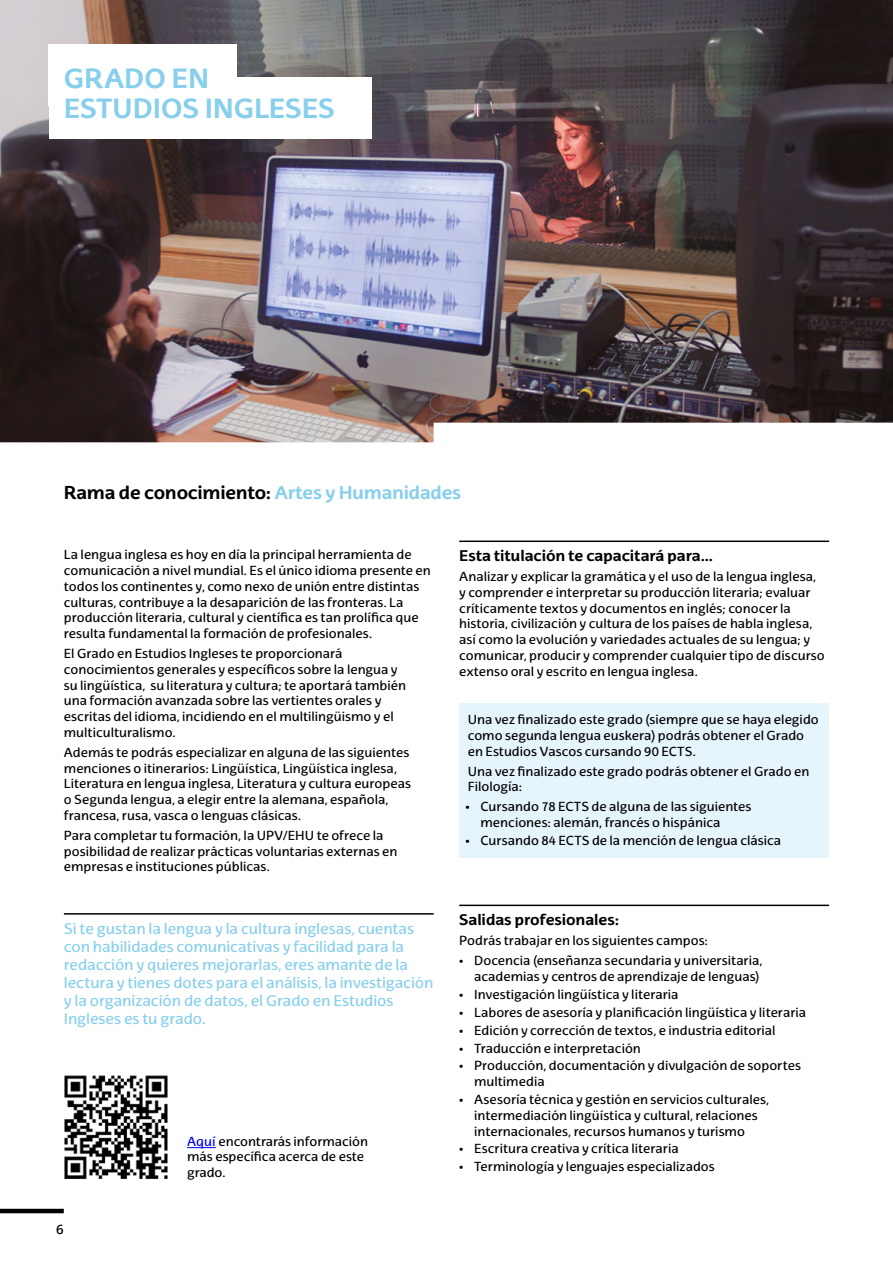
<style>
.page{position:relative;width:893px;height:1263px;background:#fff}
.page>*{position:absolute;margin:0;border:0;box-sizing:border-box;transform-origin:0 0}
.t1{font:700 27px/30px "EHU Sans";letter-spacing:-.005em;color:#88cfec}
.t2{font:700 18px "EHU Sans";letter-spacing:-.02em;color:#000}
.t3{font:15px/18px "EHU Sans";letter-spacing:-.005em;color:#88cfec}
.t4{font:700 15px "EHU Sans";letter-spacing:-.01em;color:#000}
.t5{font:13.5px "EHU Sans";color:#000}
.t6{font:12.75px/15.8px "EHU Sans";color:#000}
.s1{color:#88cfec}
.s2{color:#00f}
</style>
<div class="page">
<img style="left:0;top:0;width:893px;height:442px">
<svg style="left:434px;top:423px;width:459px;height:19px"></svg>
<svg style="left:0;top:442px;width:830px;height:101px"></svg>
<div style="left:49px;top:78px;width:322px;height:61px;background:#fff"></div>
<div style="left:49px;top:44px;width:188px;height:61px;background:#fff"></div>
<hr style="left:0;top:1209px;width:64px;height:4px;background:#000">
<div style="left:459px;top:703px;width:370px;height:155px;background:#e6f4fc"></div>
<hr style="left:64px;top:913px;width:370px;height:2px;background:#000">
<hr style="left:459px;top:540px;width:370px;height:2px;background:#000">
<hr style="left:459px;top:905px;width:370px;height:1px;background:#000">
<svg style="left:187px;top:1147px;width:29px;height:1px"></svg>
<img style="left:64px;top:1075px;width:104px;height:104px">
<h1 class="t1" style="left:64px;top:63px;width:273px">GRADO EN<br>ESTUDIOS INGLESES</h1>
<h2 class="t2" style="left:64px;top:481px;width:399px">Rama de conocimiento: <span class="s1">Artes y Humanidades</span></h2>
<p class="t6" style="left:64px;top:547px;width:368px">La lengua inglesa es hoy en día la principal herramienta de comunicación a nivel mundial. Es el único idioma presente en todos los continentes y, como nexo de unión entre distintas culturas, contribuye a la desaparición de las fronteras. La producción literaria, cultural y científica es tan prolífica que resulta fundamental la formación de profesionales.</p>
<p class="t6" style="left:64px;top:646px;width:344px">El Grado en Estudios Ingleses te proporcionará conocimientos generales y específicos sobre la lengua y su lingüística, su literatura y cultura; te aportará también una formación avanzada sobre las vertientes orales y escritas del idioma, incidiendo en el multilingüismo y el multiculturalismo.</p>
<p class="t6" style="left:64px;top:744px;width:349px">Además te podrás especializar en alguna de las siguientes menciones o itinerarios: Lingüística, Lingüística inglesa, Literatura en lengua inglesa, Literatura y cultura europeas o Segunda lengua, a elegir entre la alemana, española, francesa, rusa, vasca o lenguas clásicas.</p>
<p class="t6" style="left:64px;top:827px;width:335px">Para completar tu formación, la UPV/EHU te ofrece la posibilidad de realizar prácticas voluntarias externas en empresas e instituciones públicas.</p>
<p class="t3" style="left:64px;top:919px;width:371px">Si te gustan la lengua y la cultura inglesas, cuentas con habilidades comunicativas y facilidad para la redacción y quieres mejorarlas, eres amante de la lectura y tienes dotes para el análisis, la investigación y la organización de datos, el Grado en Estudios Ingleses es tu grado.</p>
<p class="t5" style="left:56px;top:1221px;width:9px">6</p>
<p class="t6" style="left:187px;top:1133px;width:182px"><span class="s2">Aquí</span> encontrarás información más específica acerca de este grado.</p>
<p class="t4" style="left:459px;top:546px;width:255px">Esta titulación te capacitará para…</p>
<p class="t6" style="left:459px;top:569px;width:367px">Analizar y explicar la gramática y el uso de la lengua inglesa, y comprender e interpretar su producción literaria; evaluar críticamente textos y documentos en inglés; conocer la historia, civilización y cultura de los países de habla inglesa, así como la evolución y variedades actuales de su lengua; y comunicar, producir y comprender cualquier tipo de discurso extenso oral y escrito en lengua inglesa.</p>
<p class="t6" style="left:468px;top:712px;width:352px">Una vez finalizado este grado (siempre que se haya elegido como segunda lengua euskera) podrás obtener el Grado en Estudios Vascos cursando 90 ECTS.</p>
<p class="t6" style="left:468px;top:763px;width:343px">Una vez finalizado este grado podrás obtener el Grado en<br>Filología:</p>
<p class="t6" style="left:480px;top:799px;width:273px;text-indent:-15px">• Cursando 78 ECTS de alguna de las siguientes menciones: alemán, francés o hispánica</p>
<p class="t6" style="left:466px;top:832px;width:317px">• Cursando 84 ECTS de la mención de lengua clásica</p>
<p class="t4" style="left:459px;top:910px;width:161px">Salidas profesionales:</p>
<p class="t6" style="left:459px;top:933px;width:250px">Podrás trabajar en los siguientes campos:</p>
<p class="t6" style="left:459px;top:953px;width:305px;text-align:right">• Docencia (enseñanza secundaria y universitaria, academias y centros de aprendizaje de lenguas)</p>
<p class="t6" style="left:459px;top:986px;width:221px">• Investigación lingüística y literaria</p>
<p class="t6" style="left:459px;top:1004px;width:348px">• Labores de asesoría y planificación lingüística y literaria</p>
<p class="t6" style="left:459px;top:1022px;width:318px">• Edición y corrección de textos, e industria editorial</p>
<p class="t6" style="left:459px;top:1040px;width:183px">• Traducción e interpretación</p>
<p class="t6" style="left:474px;top:1058px;width:328px;text-indent:-15px">• Producción, documentación y divulgación de soportes multimedia</p>
<p class="t6" style="left:474px;top:1091px;width:297px;text-indent:-15px">• Asesoría técnica y gestión en servicios culturales, intermediación lingüística y cultural, relaciones internacionales, recursos humanos y turismo</p>
<p class="t6" style="left:459px;top:1141px;width:221px">• Escritura creativa y crítica literaria</p>
<p class="t6" style="left:459px;top:1159px;width:257px">• Terminología y lenguajes especializados</p>
</div>
